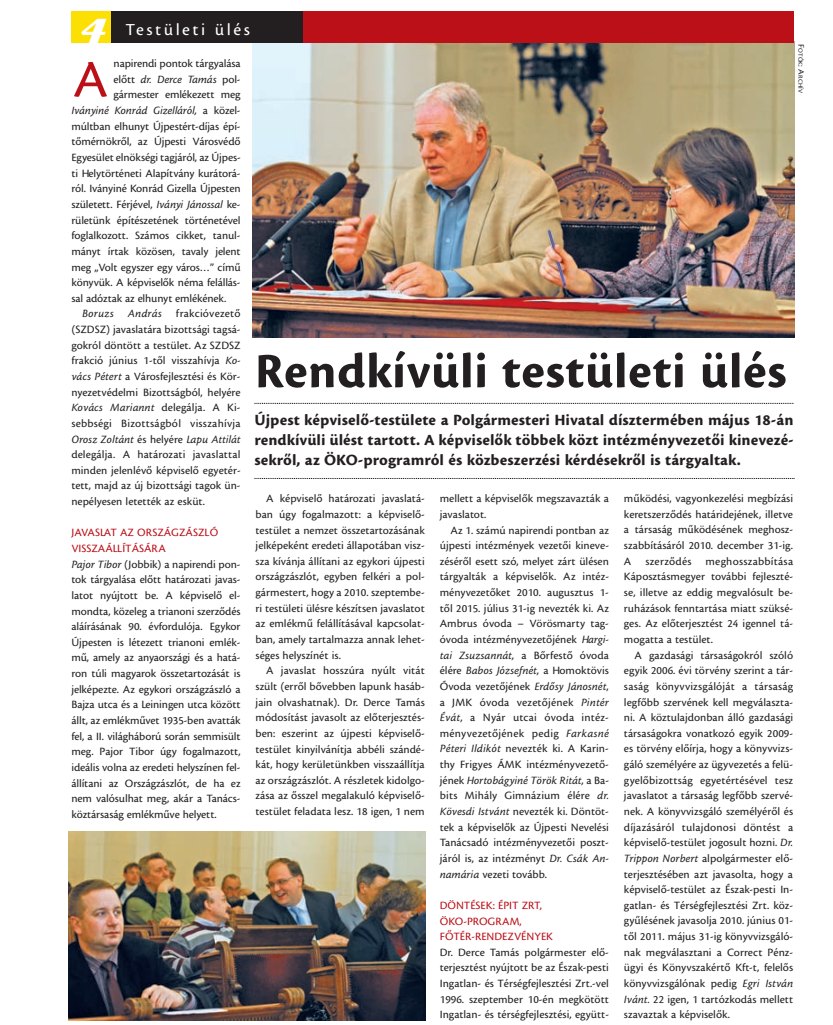
<style>
.page{position:relative;width:833px;height:1025px;background:#fff}
.page>*{position:absolute;margin:0;border:0;box-sizing:border-box;transform-origin:0 0}
.t1{font:55px "Cronos M";color:#bb1018}
.t2{font:700 51.25px "Cronos M";color:#231f20}
.t3{font:40px "Eclat ICG";color:#fff}
.t4{font:17.5px "Cronos M";letter-spacing:.145em;color:#fff}
.t5{font:700 16.25px/20px "Cronos M";color:#231f20;text-align:justify}
.t6{font:11.62px/15.6px "Cronos M";letter-spacing:-.01em;color:#231f20;text-align:justify}
.t7{font:italic 11.62px "Cronos M";letter-spacing:-.01em;color:#231f20}
.t8{font:11.62px "Cronos M";letter-spacing:.02em;color:#231f20}
.t9{font:11.62px/15.6px "Cronos M";color:#bb1018}
.t10{font:11.62px "Cronos M";letter-spacing:.01em;color:#231f20}
.t11{font:6.5px "Cronos M";color:#231f20}
.s1{font-size:8.75px}
.s2{font-style:normal}
.s3{font-style:italic}
.s4{color:#bb1018}
</style>
<div class="page">
<img style="left:253px;top:43px;width:541px;height:294px">
<div style="left:301px;top:11px;width:493px;height:32px;background:#bb1018"></div>
<div style="left:111px;top:11px;width:192px;height:32px;background:#231f20"></div>
<div style="left:71px;top:11px;width:39px;height:32px;background:#fce004"></div>
<svg style="left:254px;top:403px;width:539px;height:1px"></svg>
<svg style="left:254px;top:478px;width:540px;height:1px"></svg>
<img style="left:68px;top:831px;width:357px;height:188px">
<h3 class="t3" style="left:79px;top:7px;width:30px">4</h3>
<h3 class="t4" style="left:126px;top:22px;width:126px">Testületi ülés</h3>
<p class="t11" style="left:803px;top:44px;width:50px;rotate:90deg"><span class="s1">F</span>OTÓK<span class="s1">: A</span>RCHÍV</p>
<p class="t6" style="left:114px;top:56px;width:128px">napirendi pontok tárgyalása</p>
<p class="t7" style="left:114px;top:74px;width:128px"><span class="s2">elõtt</span> dr. Derce Tamás <span class="s2">pol-</span></p>
<p class="t6" style="left:114px;top:87px;width:128px">gármester emlékezett meg</p>
<p class="t7" style="left:71px;top:106px;width:171px">Iványiné Konrád Gizelláról, <span class="s2">a közel-</span></p>
<p class="t6" style="left:71px;top:119px;width:171px">múltban elhunyt Újpestért-díjas épí-</p>
<p class="t6" style="left:71px;top:134px;width:171px">tõmérnökrõl, az Újpesti Városvédõ</p>
<p class="t6" style="left:71px;top:150px;width:171px">Egyesület elnökségi tagjáról, az Újpes-</p>
<p class="t6" style="left:71px;top:166px;width:171px">ti Helytörténeti Alapítvány kurátorá-</p>
<p class="t6" style="left:71px;top:181px;width:171px">ról. Iványiné Konrád Gizella Újpesten</p>
<p class="t6" style="left:71px;top:197px;width:171px">született. Férjével, <span class="s3">Iványi Jánossal</span> ke-</p>
<p class="t6" style="left:71px;top:212px;width:171px">rületünk építészetének történetével</p>
<p class="t6" style="left:71px;top:228px;width:171px">foglalkozott. Számos cikket, tanul-</p>
<p class="t6" style="left:71px;top:244px;width:171px">mányt írtak közösen, tavaly jelent</p>
<p class="t6" style="left:71px;top:259px;width:171px">meg „Volt egyszer egy város…” címû</p>
<p class="t6" style="left:71px;top:275px;width:171px">könyvük. A képviselõk néma felállás-</p>
<p class="t6" style="left:71px;top:290px;width:156px">sal adóztak az elhunyt emlékének.</p>
<p class="t8" style="left:82px;top:309px;width:160px"><span class="s3">Boruzs András</span> frakcióvezetõ</p>
<p class="t6" style="left:71px;top:322px;width:171px">(SZDSZ) javaslatára bizottsági tagsá-</p>
<p class="t6" style="left:71px;top:337px;width:171px">gokról döntött a testület. Az SZDSZ</p>
<p class="t6" style="left:71px;top:353px;width:171px">frakció június 1-tõl visszahívja <span class="s3">Ko-</span></p>
<p class="t6" style="left:71px;top:369px;width:171px"><span class="s3">vács Pétert</span> a Városfejlesztési és Kör-</p>
<p class="t6" style="left:71px;top:384px;width:171px">nyezetvédelmi Bizottságból, helyére</p>
<p class="t7" style="left:71px;top:403px;width:171px">Kovács Mariannt <span class="s2">delegálja. A Ki-</span></p>
<p class="t8" style="left:71px;top:418px;width:171px">sebbségi Bizottságból visszahívja</p>
<p class="t7" style="left:71px;top:434px;width:171px">Orosz Zoltánt <span class="s2">és helyére</span> Lapu Attilát</p>
<p class="t10" style="left:71px;top:449px;width:171px">delegálja. A határozati javaslattal</p>
<p class="t6" style="left:71px;top:462px;width:171px">minden jelenlévõ képviselõ egyetér-</p>
<p class="t6" style="left:71px;top:478px;width:171px">tett, majd az új bizottsági tagok ün-</p>
<p class="t6" style="left:71px;top:494px;width:135px">nepélyesen letették az esküt.</p>
<p class="t6" style="left:71px;top:525px;width:171px;text-align:left"><span class="s4">JAVASLAT AZ ORSZÁGZÁSZLÓ VISSZAÁLLÍTÁSÁRA<br></span><span class="s3">Pajor Tibor</span> (Jobbik) a napirendi pon&shy;tok tárgyalása elõtt határozati javas&shy;latot nyújtott be. A képviselõ el&shy;mondta, közeleg a trianoni szerzõdés aláírásának 90. évfordulója. Egykor Újpesten is létezett trianoni emlék&shy;mû, amely az anyaországi és a hatá&shy;ron túli magyarok összetartozását is jelképezte. Az egykori országzászló a Bajza utca és a Leiningen utca között állt, az emlékmûvet 1935-ben avatták fel, a II. világháború során semmisült meg. Pajor Tibor úgy fogalmazott, ideális volna az eredeti helyszínen fel&shy;állítani az Országzászlót, de ha ez nem valósulhat meg, akár a Tanács&shy;köztársaság emlékmûve helyett.</p>
<h1 class="t1" style="left:73px;top:57px;width:37px">A</h1>
<h2 class="t2" style="left:255px;top:350px;width:534px">Rendkívüli testületi ülés</h2>
<h3 class="t5" style="left:254px;top:410px;width:541px">Újpest képviselõ-testülete a Polgármesteri Hivatal dísztermében május 18-án rendkívüli ülést tartott. A képviselõk többek közt intézményvezetõi kinevezé&shy;sekrõl, az ÖKO-programról és közbeszerzési kérdésekrõl is tárgyaltak.</h3>
<p class="t6" style="left:624px;top:491px;width:171px">mûködési, vagyonkezelési megbízási keretszerzõdés határidejének, illetve a társaság mûködésének meghosz&shy;szabbításáról 2010. december 31-ig.<br>A szerzõdés meghosszabbítása Káposztásmegyer további fejleszté&shy;se, illetve az eddig megvalósult be&shy;ruházások fenntartása miatt szüksé&shy;ges. Az elõterjesztést 24 igennel tá&shy;mogatta a testület.</p>
<p class="t6" style="left:624px;top:647px;width:171px;text-indent:11px">A gazdasági társaságokról szóló egyik 2006. évi törvény szerint a tár&shy;saság könyvvizsgálóját a társaság legfõbb szervének kell megválaszta&shy;ni. A köztulajdonban álló gazdasági társaságokra vonatkozó egyik 2009- es törvény elõírja, hogy a könyvvizs&shy;gáló személyére az ügyvezetés a felü&shy;gyelõbizottság egyetértésével tesz javaslatot a társaság legfõbb szervé&shy;nek. A könyvvizsgáló személyérõl és díjazásáról tulajdonosi döntést a képviselõ-testület jogosult hozni. <span class="s3">Dr.<br>Trippon Norbert</span> alpolgármester elõ&shy;terjesztésében azt javasolta, hogy a képviselõ-testület az Észak-pesti In&shy;gatlan- és Térségfejlesztési Zrt. köz&shy;gyûlésének javasolja 2010. június 01- tõl 2011. május 31-ig könyvvizsgáló&shy;nak megválasztani a Correct Pénz&shy;ügyi és Könyvszakértõ Kft-t, felelõs könyvvizsgálónak pedig <span class="s3">Egri István Ivánt.</span> 22 igen, 1 tartózkodás mellett szavaztak a képviselõk.</p>
<p class="t6" style="left:440px;top:491px;width:171px">mellett a képviselõk megszavazták a javaslatot.</p>
<p class="t6" style="left:440px;top:522px;width:171px;text-indent:11px">Az 1. számú napirendi pontban az újpesti intézmények vezetõi kineve&shy;zésérõl esett szó, melyet zárt ülésen tárgyalták a képviselõk. Az intéz&shy;ményvezetõket 2010. augusztus 1- tõl 2015. július 31-ig nevezték ki. Az Ambrus óvoda – Vörösmarty tag&shy;óvoda intézményvezetõjének <span class="s3">Hargi&shy;tai Zsuzsannát,</span> a Bõrfestõ óvoda élére <span class="s3">Babos Józsefnét,</span> a Homoktövis Óvoda vezetõjének <span class="s3">Erdõsy Jánosnét, </span>a JMK óvoda vezetõjének <span class="s3">Pintér Évát,</span> a Nyár utcai óvoda intéz&shy;ményvezetõjének pedig <span class="s3">Farkasné Péteri Ildikót</span> nevezték ki. A Karin&shy;thy Frigyes ÁMK intézményvezetõ&shy;jének <span class="s3">Hortobágyiné Török Ritát,</span> a Ba&shy;bits Mihály Gimnázium élére <span class="s3">dr.<br>Kövesdi Istvánt</span> nevezték ki. Döntöt&shy;tek a képviselõk az Újpesti Nevelési Tanácsadó intézményvezetõi poszt&shy;járól is, az intézményt <span class="s3">Dr. Csák An&shy;namária</span> vezeti tovább.</p>
<p class="t9" style="left:440px;top:897px;width:115px">DÖNTÉSEK: ÉPIT ZRT,<br>ÖKO-PROGRAM,<br>FÕTÉR-RENDEZVÉNYEK</p>
<p class="t6" style="left:440px;top:944px;width:171px">Dr. Derce Tamás polgármester elõ&shy;terjesztést nyújtott be az Észak-pesti Ingatlan- és Térségfejlesztési Zrt.-vel 1996. szeptember 10-én megkötött Ingatlan- és térségfejlesztési, együtt-</p>
<p class="t6" style="left:256px;top:491px;width:171px;text-indent:11px">A képviselõ határozati javaslatá&shy;ban úgy fogalmazott: a képviselõ&shy;testület a nemzet összetartozásának jelképeként eredeti állapotában visz&shy;sza kívánja állítani az egykori újpesti országzászlót, egyben felkéri a pol&shy;gármestert, hogy a 2010. szeptembe&shy;ri testületi ülésre készítsen javaslatot az emlékmû felállításával kapcsolat&shy;ban, amely tartalmazza annak lehet&shy;séges helyszínét is.</p>
<p class="t6" style="left:256px;top:663px;width:171px;text-indent:11px">A javaslat hosszúra nyúlt vitát szült (errõl bõvebben lapunk hasáb&shy;jain olvashatnak). Dr. Derce Tamás módosítást javasolt az elõterjesztés&shy;ben: eszerint az újpesti képviselõ&shy;testület kinyilvánítja abbéli szándé&shy;kát, hogy kerületünkben visszaállítja az országzászlót. A részletek kidolgo&shy;zása az õsszel megalakuló képviselõ&shy;testület feladata lesz. 18 igen, 1 nem</p>
</div>
